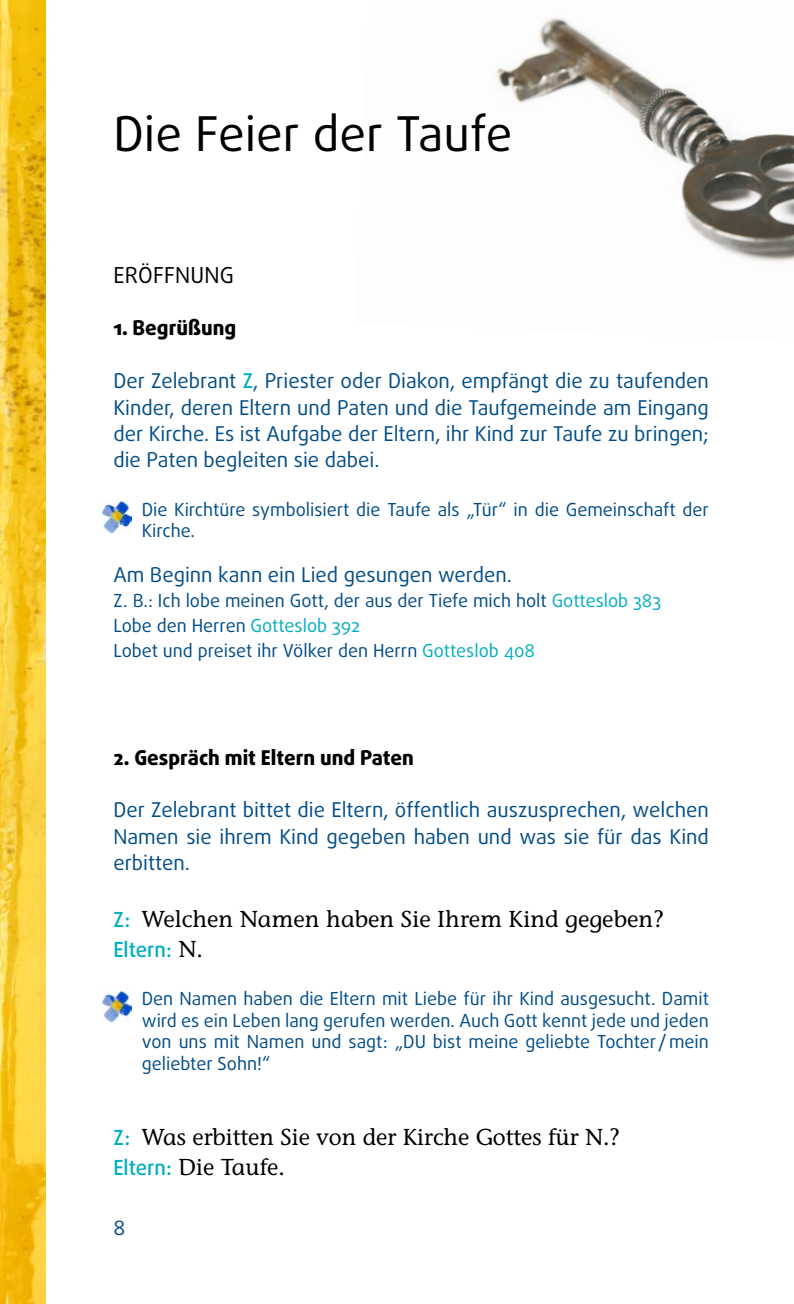
<style>
.page{position:relative;width:794px;height:1304px;background:#fff}
.page>*{position:absolute;margin:0;border:0;box-sizing:border-box;transform-origin:0 0}
.t1{font:48px "Daxline Pro";color:#000}
.t2{font:23px/30px "Stone Informal LT";color:#000}
.t3{font:22px "Daxline Pro";letter-spacing:.01em;color:#000}
.t4{font:500 20.8px "Daxline Pro";color:#00adc2}
.t5{font:20.4px/26.4px "Daxline Pro";color:#004c88;text-align:justify}
.t6{font:800 20.4px "Daxline Pro";color:#000}
.t7{font:18px/21.6px "Daxline Pro";color:#004c88}
.s1{font-weight:500;color:#00adc2}
.s2{color:#00adc2}
.s3{font-family:"Daxline Pro";font-weight:500;font-size:20.8px;color:#00adc2}
.s4{font-family:"Stone Informal LT";font-weight:400;font-size:23px;color:#000}
</style>
<div class="page">
<img style="left:496px;top:18px;width:298px;height:244px">
<img style="left:102px;top:502px;width:30px;height:30px">
<img style="left:102px;top:991px;width:30px;height:30px">
<img style="left:0;top:0;width:45px;height:1304px">
<h1 class="t1" style="left:113px;top:102px;width:400px">Die Feier der Taufe</h1>
<p class="t3" style="left:113px;top:260px;width:122px">ERÖFFNUNG</p>
<p class="t6" style="left:113px;top:314px;width:124px">1. Begrüßung</p>
<p class="t5" style="left:113px;top:368px;width:597px">Der Zelebrant <span class="s1">Z</span>, Priester oder Diakon, empfängt die zu taufenden Kinder, deren Eltern und Paten und die Taufgemeinde am Eingang der Kirche. Es ist Aufgabe der Eltern, ihr Kind zur Taufe zu bringen; die Paten begleiten sie dabei.</p>
<p class="t7" style="left:142px;top:499px;width:568px">Die Kirchtüre symbolisiert die Taufe als „Tür“ in die Gemeinschaft der<br>Kirche.</p>
<p class="t5" style="left:113px;top:562px;width:400px">Am Beginn kann ein Lied gesungen werden.</p>
<p class="t7" style="left:113px;top:588px;width:549px;line-height:24.8px">Z. B.: Ich lobe meinen Gott, der aus der Tiefe mich holt <span class="s2">Gotteslob 383<br></span>Lobe den Herren <span class="s2">Gotteslob 392<br></span>Lobet und preiset ihr Völker den Herrn <span class="s2">Gotteslob 408</span></p>
<p class="t6" style="left:113px;top:744px;width:302px">2. Gespräch mit Eltern und Paten</p>
<p class="t5" style="left:113px;top:797px;width:597px">Der Zelebrant bittet die Eltern, öffentlich auszusprechen, welchen Namen sie ihrem Kind gegeben haben und was sie für das Kind erbitten.</p>
<p class="t2" style="left:113px;top:904px;width:552px"><span class="s3">Z:</span> Welchen Namen haben Sie Ihrem Kind gegeben?</p>
<p class="t4" style="left:113px;top:935px;width:91px">Eltern: <span class="s4">N.</span></p>
<p class="t7" style="left:142px;top:988px;width:568px;text-align:justify">Den Namen haben die Eltern mit Liebe für ihr Kind ausgesucht. Damit wird es ein Leben lang gerufen werden. Auch Gott kennt jede und jeden von uns mit Namen und sagt: „DU bist meine geliebte Tochter /mein geliebter Sohn!“</p>
<p class="t2" style="left:113px;top:1122px;width:508px"><span class="s3">Z:</span> Was erbitten Sie von der Kirche Gottes für N.?<br><span class="s3">Eltern:</span> Die Taufe.</p>
<p class="t5" style="left:113px;top:1214px;width:13px">8</p>
</div>
